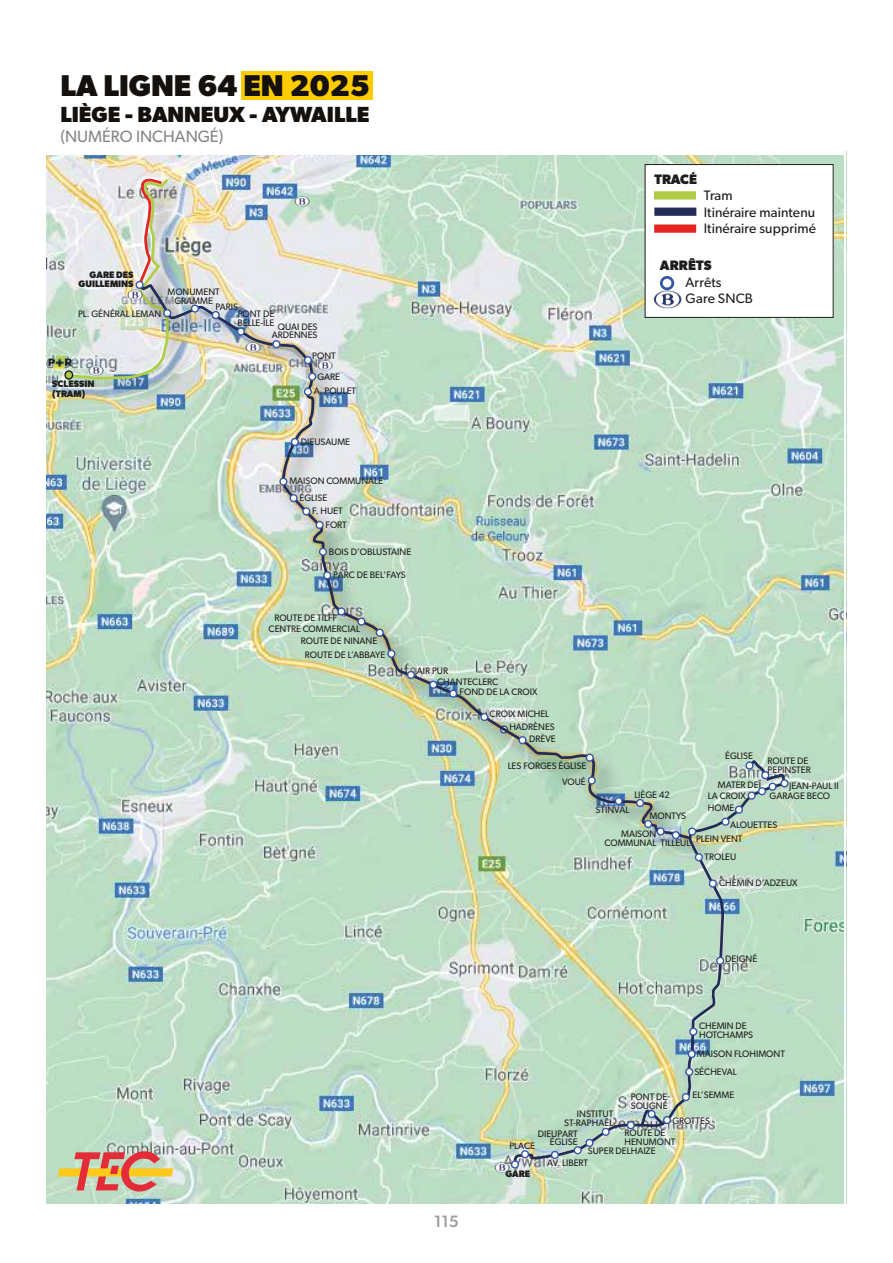
<style>
.page{position:relative;width:893px;height:1263px;background:#fff}
.page>*{position:absolute;margin:0;border:0;box-sizing:border-box;transform-origin:0 0}
.t1{font:700 30.15px "Gibson";color:#13100d}
.t2{font:700 21.9px "Gibson";color:#13100d}
.t3{font:16.5px "Gibson";color:#898684}
.t4{font:500 16.5px "Gibson";color:#9d9d9c}
.t5{font:13.65px/16.5px "Gibson";letter-spacing:.01em;color:#1d1d1b}
.t6{font:700 13.65px "Gibson";letter-spacing:.01em;color:#1d1d1b}
.t7{font:9.45px/8.7px "Gibson";color:#1d1d1b}
.t8{font:700 9.45px/9.4px "Gibson";color:#1d1d1b}
</style>
<div class="page">
<img style="left:47px;top:155px;width:797px;height:1048px">
<img style="left:61px;top:168px;width:138px;height:242px">
<img style="left:128px;top:273px;width:593px;height:597px">
<img style="left:137px;top:283px;width:556px;height:558px">
<svg style="left:511px;top:761px;width:276px;height:407px;background:#bcd8c2"></svg>
<img style="left:48px;top:354px;width:22px;height:16px">
<svg style="left:65px;top:371px;width:8px;height:8px"></svg>
<div style="left:64px;top:370px;width:9px;height:10px;border:1px solid #1d1d1b;border-radius:50%"></div>
<svg style="left:235px;top:327px;width:12px;height:10px"></svg>
<svg style="left:210px;top:310px;width:11px;height:11px"></svg>
<svg style="left:189px;top:304px;width:12px;height:10px"></svg>
<img style="left:70px;top:176px;width:103px;height:206px">
<img style="left:294px;top:196px;width:15px;height:10px">
<img style="left:128px;top:290px;width:15px;height:10px">
<img style="left:246px;top:342px;width:14px;height:10px">
<img style="left:318px;top:360px;width:15px;height:10px">
<img style="left:88px;top:366px;width:15px;height:10px">
<svg style="left:271px;top:340px;width:11px;height:10px"></svg>
<svg style="left:302px;top:356px;width:12px;height:10px"></svg>
<svg style="left:302px;top:372px;width:16px;height:25px"></svg>
<svg style="left:289px;top:437px;width:12px;height:11px"></svg>
<svg style="left:278px;top:477px;width:11px;height:10px"></svg>
<svg style="left:288px;top:493px;width:37px;height:38px"></svg>
<svg style="left:317px;top:547px;width:12px;height:11px"></svg>
<svg style="left:321px;top:571px;width:12px;height:10px"></svg>
<svg style="left:336px;top:607px;width:11px;height:10px"></svg>
<svg style="left:374px;top:628px;width:11px;height:10px"></svg>
<svg style="left:356px;top:617px;width:11px;height:10px"></svg>
<svg style="left:386px;top:649px;width:11px;height:11px"></svg>
<svg style="left:405px;top:670px;width:12px;height:11px"></svg>
<svg style="left:428px;top:680px;width:11px;height:10px"></svg>
<svg style="left:447px;top:689px;width:12px;height:10px"></svg>
<svg style="left:479px;top:712px;width:11px;height:11px"></svg>
<svg style="left:517px;top:735px;width:11px;height:11px"></svg>
<svg style="left:584px;top:753px;width:11px;height:10px"></svg>
<svg style="left:586px;top:776px;width:11px;height:10px"></svg>
<svg style="left:613px;top:796px;width:11px;height:11px"></svg>
<svg style="left:634px;top:798px;width:12px;height:11px"></svg>
<svg style="left:642px;top:819px;width:56px;height:22px"></svg>
<svg style="left:720px;top:761px;width:70px;height:66px;background:#b6cec2"></svg>
<svg style="left:693px;top:853px;width:12px;height:10px"></svg>
<svg style="left:707px;top:879px;width:11px;height:10px"></svg>
<svg style="left:714px;top:956px;width:12px;height:10px"></svg>
<svg style="left:688px;top:1027px;width:11px;height:10px"></svg>
<svg style="left:686px;top:1049px;width:11px;height:11px"></svg>
<svg style="left:680px;top:1092px;width:12px;height:11px"></svg>
<svg style="left:683px;top:1067px;width:12px;height:10px"></svg>
<svg style="left:625px;top:1109px;width:48px;height:22px"></svg>
<svg style="left:572px;top:1127px;width:39px;height:29px"></svg>
<svg style="left:549px;top:1150px;width:12px;height:11px"></svg>
<svg style="left:509px;top:1149px;width:22px;height:21px"></svg>
<img style="left:494px;top:1163px;width:15px;height:10px">
<div style="left:645px;top:165px;width:188px;height:152px;background:#fff"></div>
<div style="left:645px;top:164px;width:188px;height:154px;border:1px solid #1d1d1b"></div>
<svg style="left:58px;top:1147px;width:115px;height:47px;background:#d1a888"></svg>
<div style="left:654px;top:191px;width:42px;height:9px;background:#b0cc47"></div>
<div style="left:654px;top:208px;width:42px;height:8px;background:#232d56"></div>
<div style="left:654px;top:224px;width:42px;height:9px;background:#e52521"></div>
<img style="left:654px;top:291px;width:27px;height:18px">
<div style="left:660px;top:276px;width:14px;height:14px;border:3px solid #3257a4;border-radius:50%"></div>
<div style="left:241px;top:71px;width:132px;height:29px;background:#fc0"></div>
<h1 class="t1" style="left:60px;top:67px;width:311px">LA LIGNE 64 EN 2025</h1>
<h2 class="t2" style="left:60px;top:101px;width:311px">LIÈGE - BANNEUX - AYWAILLE</h2>
<h3 class="t3" style="left:60px;top:126px;width:165px">(NUMÉRO INCHANGÉ)</h3>
<p class="t8" style="left:79px;top:271px;width:57px;line-height:8.7px;text-align:right">GARE DES<br>GUILLEMINS</p>
<p class="t7" style="left:168px;top:287px;width:54px;text-align:center">MONUMENT<br>GRAMME</p>
<p class="t7" style="left:215px;top:302px;width:24px">PARIS</p>
<p class="t7" style="left:78px;top:309px;width:85px">PL. GÉNÉRAL LEMAN</p>
<p class="t7" style="left:237px;top:310px;width:38px">PONT DE<br>BELLE-ÎLE</p>
<p class="t7" style="left:272px;top:322px;width:47px;text-align:right">QUAI DES<br>ARDENNES</p>
<p class="t7" style="left:312px;top:351px;width:25px">PONT</p>
<p class="t7" style="left:314px;top:370px;width:44px;line-height:14.1px;text-indent:4px">GARE<br>A. POULET</p>
<p class="t8" style="left:52px;top:379px;width:44px">SCLESSIN (TRAM)</p>
<h3 class="t6" style="left:654px;top:171px;width:44px">TRACÉ</h3>
<h3 class="t5" style="left:704px;top:187px;width:114px">Tram<br>Itinéraire maintenu<br>Itinéraire supprimé</h3>
<h3 class="t6" style="left:660px;top:257px;width:53px">ARRÊTS</h3>
<h3 class="t5" style="left:686px;top:274px;width:69px">Arrêts<br>Gare SNCB</h3>
<p class="t7" style="left:301px;top:437px;width:51px">DIEUSAUME</p>
<p class="t7" style="left:299px;top:473px;width:85px;line-height:16.5px;text-indent:-10px">MAISON COMMUNALE<br>ÉGLISE</p>
<p class="t7" style="left:326px;top:504px;width:23px;line-height:13.5px;text-indent:-13px">F. HUET<br>FORT</p>
<p class="t7" style="left:329px;top:547px;width:84px">BOIS D’OBLUSTAINE</p>
<p class="t7" style="left:333px;top:570px;width:74px">PARC DE BEL’FAYS</p>
<p class="t7" style="left:274px;top:613px;width:64px">ROUTE DE TILFF</p>
<p class="t7" style="left:301px;top:636px;width:78px">ROUTE DE NINANE</p>
<p class="t7" style="left:269px;top:624px;width:93px">CENTRE COMMERCIAL</p>
<p class="t7" style="left:305px;top:650px;width:82px">ROUTE DE L’ABBAYE</p>
<p class="t7" style="left:437px;top:665px;width:63px;line-height:10.9px;text-indent:-20px">AIR PUR<br>CHANTECLERC</p>
<p class="t7" style="left:460px;top:687px;width:79px">FOND DE LA CROIX</p>
<p class="t7" style="left:490px;top:709px;width:61px">CROIX MICHEL</p>
<p class="t7" style="left:529px;top:734px;width:28px">DRÈVE</p>
<p class="t7" style="left:509px;top:722px;width:47px">HADRÈNES</p>
<p class="t7" style="left:508px;top:757px;width:80px;line-height:16.4px;text-align:right">LES FORGES ÉGLISE<br>VOUÉ</p>
<p class="t7" style="left:725px;top:752px;width:29px">ÉGLISE</p>
<p class="t7" style="left:767px;top:756px;width:45px">ROUTE DE<br>PEPINSTER</p>
<p class="t7" style="left:718px;top:780px;width:45px">MATER DEÏ</p>
<p class="t7" style="left:789px;top:781px;width:51px">JEAN-PAUL II</p>
<p class="t7" style="left:634px;top:790px;width:37px">LIÈGE 42</p>
<p class="t7" style="left:621px;top:807px;width:66px;line-height:17.9px;text-indent:29px">MONTYS<br>MAISON</p>
<p class="t7" style="left:604px;top:838px;width:87px">COMMUNAL TILLEUL</p>
<p class="t7" style="left:708px;top:791px;width:39px">LA CROIX</p>
<p class="t7" style="left:770px;top:791px;width:62px">GARAGE BECO</p>
<p class="t7" style="left:708px;top:803px;width:28px">HOME</p>
<p class="t7" style="left:596px;top:805px;width:35px">STINVAL</p>
<p class="t7" style="left:730px;top:820px;width:49px">ALOUETTES</p>
<p class="t7" style="left:696px;top:834px;width:48px">PLEIN VENT</p>
<p class="t7" style="left:704px;top:852px;width:33px">TROLEU</p>
<p class="t7" style="left:719px;top:878px;width:80px">CHEMIN D’ADZEUX</p>
<p class="t7" style="left:725px;top:954px;width:34px">DEIGNÉ</p>
<h3 class="t4" style="left:434px;top:1212px;width:26px">115</h3>
<p class="t7" style="left:699px;top:1021px;width:56px">CHEMIN DE<br>HOTCHAMPS</p>
<p class="t7" style="left:697px;top:1050px;width:90px">MAISON FLOHIMONT</p>
<p class="t7" style="left:692px;top:1091px;width:43px">EL’SEMME</p>
<p class="t7" style="left:694px;top:1068px;width:44px">SÉCHEVAL</p>
<p class="t7" style="left:631px;top:1092px;width:38px">PONT DE<br>SOUGNÉ</p>
<p class="t7" style="left:624px;top:1128px;width:53px">ROUTE DE<br>HENUMONT</p>
<p class="t7" style="left:564px;top:1109px;width:51px;text-align:right">INSTITUT<br>ST-RAPHAËL</p>
<p class="t7" style="left:538px;top:1129px;width:41px;text-align:right">DIEUPART<br>ÉGLISE</p>
<p class="t7" style="left:547px;top:1145px;width:110px;line-height:11.9px;text-indent:41px">SUPER DELHAIZE<br>AV. LIBERT</p>
<p class="t7" style="left:672px;top:1116px;width:39px">GROTTES</p>
<p class="t7" style="left:509px;top:1141px;width:27px">PLACE</p>
<p class="t8" style="left:505px;top:1169px;width:26px">GARE</p>
</div>
